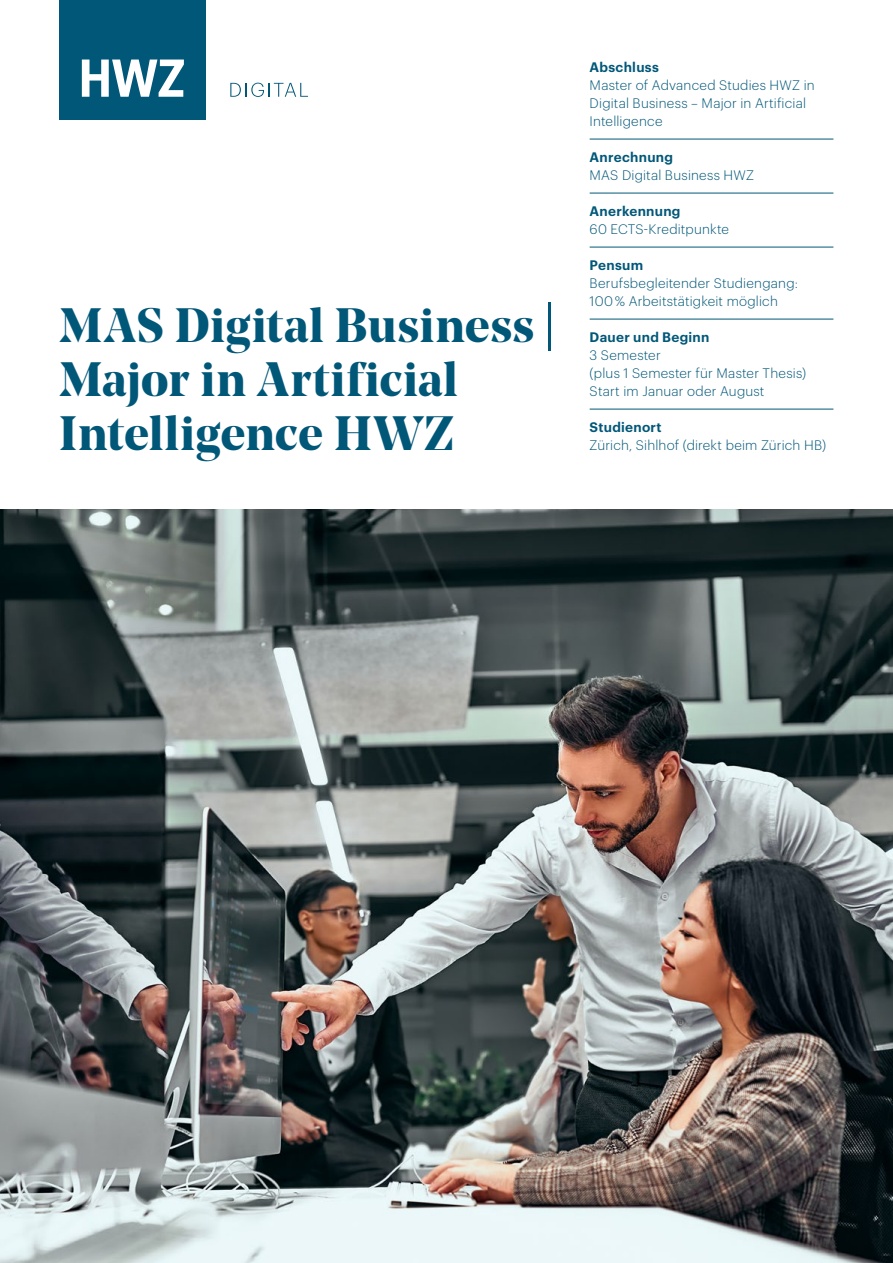
<style>
.page{position:relative;width:893px;height:1263px;background:#fff}
.page>*{position:absolute;margin:0;border:0;box-sizing:border-box;transform-origin:0 0}
.t1{font:700 48px/54px "Noe Display";letter-spacing:.015em;color:#005778}
.t2{font:300 13.5px/18px "Graphik";letter-spacing:.015em;color:#005778}
.t3{font:600 13.5px "Graphik";letter-spacing:.02em;color:#005778}
</style>
<div class="page">
<hr style="left:590px;top:139px;width:243px;height:1px;background:#005778">
<hr style="left:590px;top:193px;width:243px;height:1px;background:#005778">
<hr style="left:590px;top:247px;width:243px;height:1px;background:#005778">
<hr style="left:590px;top:319px;width:243px;height:1px;background:#005778">
<hr style="left:590px;top:409px;width:243px;height:1px;background:#005778">
<img style="left:0;top:509px;width:893px;height:754px">
<div style="left:60px;top:0;width:146px;height:119px;background:#005778"></div>
<svg style="left:230px;top:83px;width:78px;height:14px"></svg>
<svg style="left:82px;top:60px;width:102px;height:37px"></svg>
<h1 class="t1" style="left:60px;top:297px;width:507px">MAS Digital Business|<br>Major in Artificial<br>Intelligence HWZ</h1>
<p class="t3" style="left:590px;top:56px;width:71px">Abschluss</p>
<p class="t2" style="left:590px;top:75px;width:227px">Master of Advanced Studies HWZ in<br>Digital Business – Major in Artificial<br>Intelligence</p>
<p class="t3" style="left:590px;top:146px;width:85px">Anrechnung</p>
<p class="t2" style="left:590px;top:165px;width:166px">MAS Digital Business HWZ</p>
<p class="t3" style="left:590px;top:200px;width:92px">Anerkennung</p>
<p class="t2" style="left:590px;top:219px;width:141px">60 ECTS-Kreditpunkte</p>
<p class="t3" style="left:590px;top:254px;width:55px">Pensum</p>
<p class="t2" style="left:590px;top:273px;width:210px">Berufsbegleitender Studiengang:<br>100 % Arbeitstätigkeit möglich</p>
<p class="t3" style="left:590px;top:326px;width:121px">Dauer und Beginn</p>
<p class="t2" style="left:590px;top:345px;width:218px">3 Semester<br>(plus 1 Semester für Master Thesis)<br>Start im Januar oder August</p>
<p class="t3" style="left:590px;top:416px;width:73px">Studienort</p>
<p class="t2" style="left:590px;top:435px;width:238px">Zürich, Sihlhof (direkt beim Zürich HB)</p>
</div>
